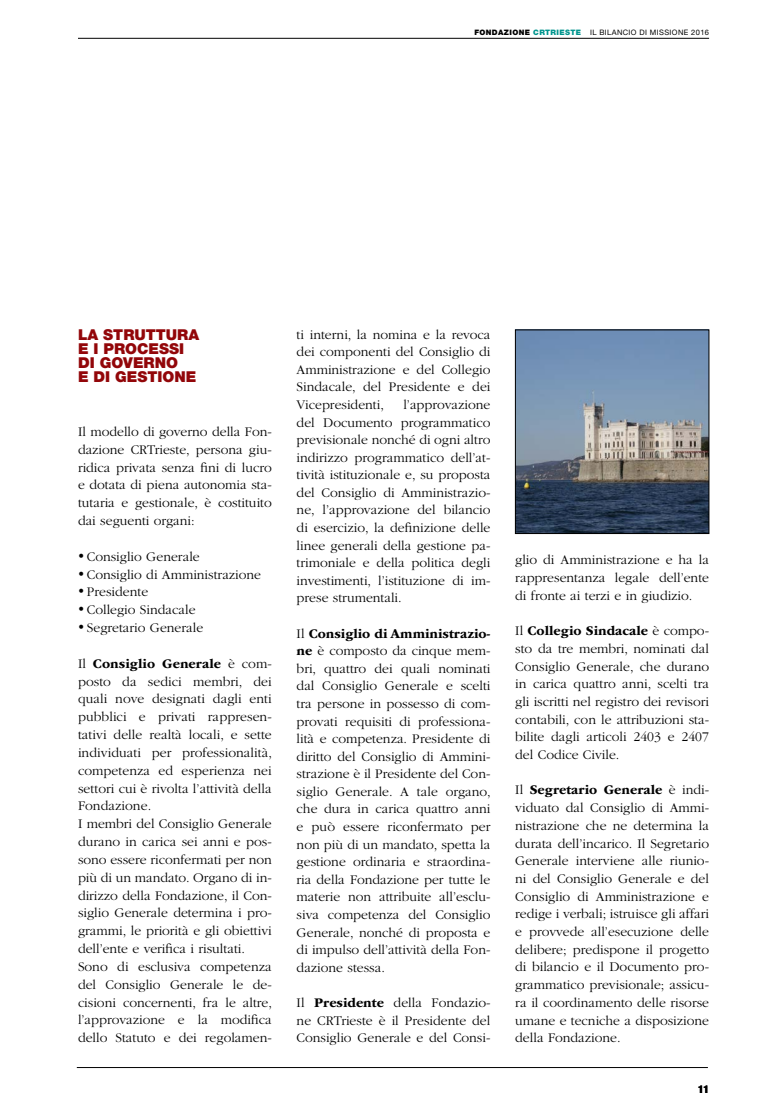
<style>
.page{position:relative;width:780px;height:1117px;background:#fff}
.page>*{position:absolute;margin:0;border:0;box-sizing:border-box;transform-origin:0 0}
.t1{font:900 15px/14.1px "Helvetica Neue LT Std";color:#920609}
.t2{font:300 13.75px/17.6px "ITC Garamond Std";color:#000;text-align:justify}
.t3{font:900 condensed 10.62px "Helvetica Neue LT Std";color:#000}
.t4{font:7.5px "Helvetica Neue LT Std";letter-spacing:.05em;color:#000}
.s1{font-weight:900}
.s2{font-weight:900;color:#00958e}
.s3{font-weight:700}
</style>
<div class="page">
<hr style="left:77px;top:1067px;width:630px;height:1px;background:#000">
<hr style="left:78px;top:38px;width:631px;height:1px;background:#000">
<img style="left:517px;top:332px;width:190px;height:199px">
<div style="left:515px;top:330px;width:194px;height:203px;border:1px solid #000"></div>
<p class="t4" style="left:474px;top:28px;width:236px"><span class="s1">FONDAZIONE</span> <span class="s2">CRTRIESTE</span> IL BILANCIO DI MISSIONE 2016</p>
<p class="t1" style="left:78px;top:327px;width:123px">LA STRUTTURA<br>E I PROCESSI<br>DI GOVERNO<br>E DI GESTIONE</p>
<p class="t2" style="left:78px;top:423px;width:195px">Il modello di governo della Fon&shy;dazione CRTrieste, persona giu&shy;ridica privata senza fini di lucro e dotata di piena autonomia sta&shy;tutaria e gestionale, è costituito dai seguenti organi:</p>
<p class="t2" style="left:78px;top:547px;width:123px">• Consiglio Generale</p>
<p class="t2" style="left:78px;top:565px;width:185px">• Consiglio di Amministrazione</p>
<p class="t2" style="left:78px;top:583px;width:72px">• Presidente</p>
<p class="t2" style="left:78px;top:601px;width:119px">• Collegio Sindacale</p>
<p class="t2" style="left:78px;top:619px;width:127px">• Segretario Generale</p>
<p class="t2" style="left:78px;top:654px;width:195px;text-align:left">Il <span class="s3">Consiglio Generale</span> è com&shy;posto da sedici membri, dei quali nove designati dagli enti pubblici e privati rappresen&shy;tativi delle realtà locali, e sette individuati per professionalità, competenza ed esperienza nei settori cui è rivolta l’attività della<br>Fondazione.<br>I membri del Consiglio Generale durano in carica sei anni e pos&shy;sono essere riconfermati per non più di un mandato. Organo di in&shy;dirizzo della Fondazione, il Con&shy;siglio Generale determina i pro&shy;grammi, le priorità e gli obiettivi dell’ente e verifica i risultati.<br>Sono di esclusiva competenza del Consiglio Generale le de&shy;cisioni concernenti, fra le altre, l’approvazione e la modifica dello Statuto e dei regolamen-</p>
<p class="t2" style="left:296px;top:325px;width:195px">ti interni, la nomina e la revoca dei componenti del Consiglio di Amministrazione e del Collegio Sindacale, del Presidente e dei Vicepresidenti,</p>
<p class="t2" style="left:296px;top:396px;width:195px;text-indent:107px">l’approvazione del Documento programmatico previsionale nonché di ogni altro indirizzo programmatico dell’at&shy;tività istituzionale e, su proposta del Consiglio di Amministrazio&shy;ne, l’approvazione del bilancio di esercizio, la definizione delle linee generali della gestione pa&shy;trimoniale e della politica degli investimenti, l’istituzione di im&shy;prese strumentali.</p>
<p class="t2" style="left:296px;top:624px;width:195px">Il <span class="s3">Consiglio di Amministrazio&shy;ne</span> è composto da cinque mem&shy;bri, quattro dei quali nominati dal Consiglio Generale e scelti tra persone in possesso di com&shy;provati requisiti di professiona&shy;lità e competenza. Presidente di diritto del Consiglio di Ammini&shy;strazione è il Presidente del Con&shy;siglio Generale. A tale organo, che dura in carica quattro anni e può essere riconfermato per non più di un mandato, spetta la gestione ordinaria e straordina&shy;ria della Fondazione per tutte le materie non attribuite all’esclu&shy;siva competenza del Consiglio Generale, nonché di proposta e di impulso dell’attività della Fon&shy;dazione stessa.</p>
<p class="t2" style="left:296px;top:993px;width:195px">Il <span class="s3">Presidente</span> della Fondazio&shy;ne CRTrieste è il Presidente del Consiglio Generale e del Consi-</p>
<p class="t2" style="left:515px;top:551px;width:195px">glio di Amministrazione e ha la rappresentanza legale dell’ente di fronte ai terzi e in giudizio.</p>
<p class="t2" style="left:515px;top:622px;width:195px">Il <span class="s3">Collegio Sindacale</span> è compo&shy;sto da tre membri, nominati dal Consiglio Generale, che durano in carica quattro anni, scelti tra gli iscritti nel registro dei revisori contabili, con le attribuzioni sta&shy;bilite dagli articoli 2403 e 2407 del Codice Civile.</p>
<p class="t2" style="left:515px;top:781px;width:195px">Il <span class="s3">Segretario Generale</span> è indi&shy;viduato dal Consiglio di Ammi&shy;nistrazione che ne determina la durata dell’incarico. Il Segretario Generale interviene alle riunio&shy;ni del Consiglio Generale e del Consiglio di Amministrazione e redige i verbali; istruisce gli affari e provvede all’esecuzione delle delibere; predispone il progetto di bilancio e il Documento pro&shy;grammatico previsionale; assicu&shy;ra il coordinamento delle risorse umane e tecniche a disposizione della Fondazione.</p>
<p class="t3" style="left:698px;top:1082px;width:13px">11</p>
</div>
